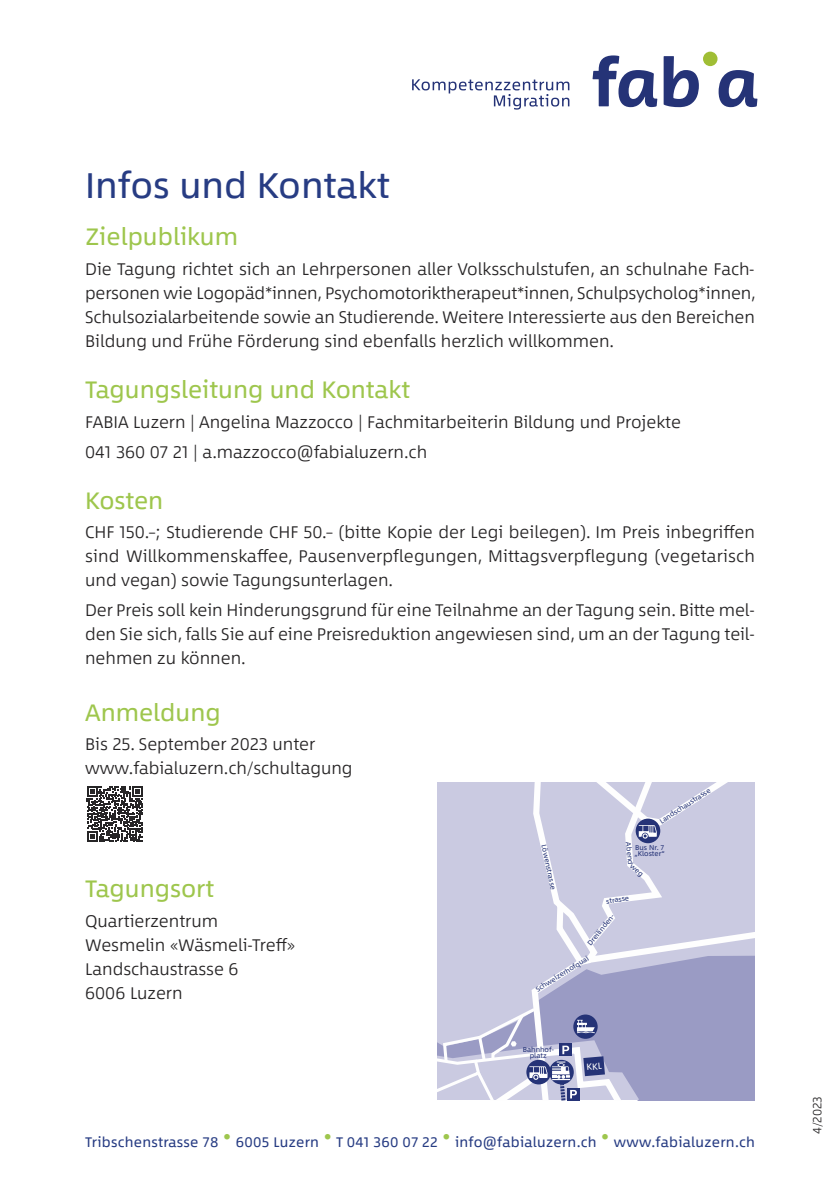
<style>
.page{position:relative;width:840px;height:1191px;background:#fff}
.page>*{position:absolute;margin:0;border:0;box-sizing:border-box;transform-origin:0 0}
.t1{font:36px "Between 1";color:#273c83}
.t2{font:24px "Between 1";color:#9ec64d}
.t3{font:300 17px/24px "Between 1";color:#272526;text-align:justify}
.t4{font:14px "Between 1";letter-spacing:.02em;color:#273c83}
.t5{font:300 12px "Between 1";color:#272526}
.t6{font:7.2px/6.2px "Between 1";color:#253377;text-align:center}
</style>
<div class="page">
<svg style="left:412px;top:79px;width:157px;height:31px"></svg>
<svg style="left:592px;top:55px;width:65px;height:52px"></svg>
<svg style="left:663px;top:56px;width:35px;height:51px"></svg>
<svg style="left:718px;top:70px;width:39px;height:37px"></svg>
<div style="left:702px;top:52px;width:15px;height:14px;background:#a0be35;border-radius:50%"></div>
<div style="left:437px;top:782px;width:317px;height:318px;background:#cacae1"></div>
<svg style="left:531px;top:968px;width:223px;height:37px;background:#a3a4c9"></svg>
<svg style="left:86px;top:786px;width:57px;height:56px"></svg>
<svg style="left:87px;top:786px;width:55px;height:56px"></svg>
<svg style="left:437px;top:1005px;width:317px;height:95px"></svg>
<svg style="left:533px;top:782px;width:221px;height:186px"></svg>
<p class="t1" style="left:85px;top:162px;width:306px">Infos und Kontakt</p>
<p class="t2" style="left:85px;top:221px;width:154px">Zielpublikum</p>
<p class="t3" style="left:85px;top:257px;width:671px">Die Tagung richtet sich an Lehrpersonen aller Volksschulstufen, an schulnahe Fach&shy;personen wie Logopäd*innen, Psychomotoriktherapeut*innen, Schulpsycholog*innen, Schulsozialarbeitende sowie an Studierende. Weitere Interessierte aus den Bereichen Bildung und Frühe Förderung sind ebenfalls herzlich willkommen.</p>
<p class="t2" style="left:85px;top:374px;width:326px">Tagungsleitung und Kontakt</p>
<p class="t3" style="left:85px;top:409px;width:597px">FABIA Luzern | Angelina Mazzocco | Fachmitarbeiterin Bildung und Projekte</p>
<p class="t3" style="left:85px;top:439px;width:343px">041 360 07 21 | a.mazzocco@fabialuzern.ch</p>
<p class="t2" style="left:85px;top:484px;width:80px">Kosten</p>
<p class="t3" style="left:85px;top:520px;width:670px">CHF 150.–; Studierende CHF 50.– (bitte Kopie der Legi beilegen). Im Preis inbegriffen sind Willkommenskaffee, Pausenverpflegungen, Mittagsverpflegung (vegetarisch und vegan) sowie Tagungsunterlagen.</p>
<p class="t3" style="left:85px;top:597px;width:670px">Der Preis soll kein Hinderungsgrund für eine Teilnahme an der Tagung sein. Bitte mel&shy;den Sie sich, falls Sie auf eine Preisreduktion angewiesen sind, um an der Tagung teil&shy;nehmen zu können.</p>
<p class="t2" style="left:85px;top:696px;width:137px">Anmeldung</p>
<p class="t3" style="left:85px;top:732px;width:269px">Bis 25. September 2023 unter www.fabialuzern.ch/schultagung</p>
<p class="t2" style="left:85px;top:873px;width:131px">Tagungsort</p>
<p class="t3" style="left:85px;top:908px;width:212px;text-align:left">Quartierzentrum<br>Wesmelin «Wäsmeli-Treff»<br>Landschaustrasse 6<br>6006 Luzern</p>
<p class="t6" style="left:546px;top:844px;width:47px;rotate:78deg">Löwenstrasse</p>
<p class="t6" style="left:658px;top:819px;width:61px;rotate:-33deg">Landschaustrasse</p>
<p class="t6" style="left:630px;top:842px;width:24px;rotate:84deg">Abend</p>
<p class="t6" style="left:634px;top:845px;width:32px;text-align:left">Bus Nr. 7 „Kloster“</p>
<p class="t6" style="left:605px;top:898px;width:25px;rotate:-8deg">strasse</p>
<p class="t6" style="left:586px;top:942px;width:41px;rotate:-51deg">Dreilinden-</p>
<p class="t6" style="left:534px;top:987px;width:63px;rotate:-32deg">Schweizerhofquai</p>
<p class="t6" style="left:522px;top:1046px;width:33px">Bahnhof&shy;platz</p>
<p class="t4" style="left:85px;top:1132px;width:670px">Tribschenstrasse 78 <sup>-</sup> 6005 Luzern <sup>-</sup> T 041 360 07 22 <sup>-</sup> info@fabialuzern.ch <sup>-</sup> www.fabialuzern.ch</p>
<p class="t5" style="left:809px;top:1134px;width:39px;rotate:-90deg">4/2023</p>
</div>
